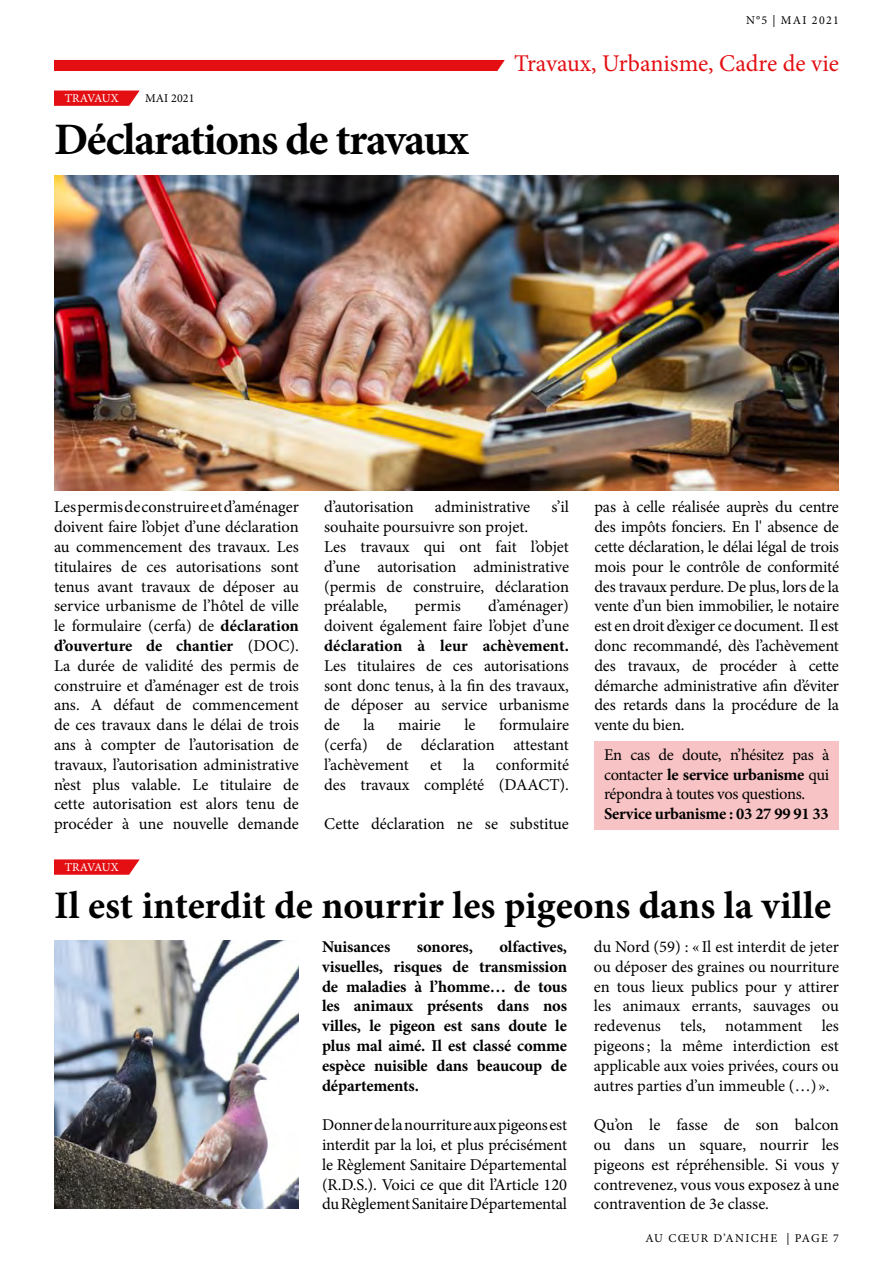
<style>
.page{position:relative;width:893px;height:1263px;background:#fff}
.page>*{position:absolute;margin:0;border:0;box-sizing:border-box;transform-origin:0 0}
.t1{font:700 45px "Minion Pro";letter-spacing:-.03em;color:#000}
.t2{font:700 39px "Minion Pro";color:#000}
.t3{font:24px "Minion Pro";color:#e30f13}
.t4{font:16.5px/19.8px "Minion Pro";letter-spacing:-.005em;color:#000;text-align:justify}
.t5{font:700 16.5px/19.8px "Minion Pro";letter-spacing:-.01em;color:#000;text-align:justify}
.t6{font:12px "Minion Pro";letter-spacing:.11em;color:#000}
.t7{font:12px "Minion Pro";letter-spacing:-.02em;color:#fff}
.s1{font-weight:700}
</style>
<div class="page">
<div style="left:594px;top:741px;width:245px;height:89px;background:#f8c3c4"></div>
<div style="left:54px;top:60px;width:451px;height:11px;background:#e30f13"></div>
<svg style="left:54px;top:91px;width:86px;height:15px"></svg>
<svg style="left:54px;top:859px;width:86px;height:16px"></svg>
<img style="left:54px;top:940px;width:245px;height:269px">
<img style="left:54px;top:175px;width:785px;height:315px">
<p class="t6" style="left:746px;top:12px;width:94px">N°5 | MAI 2021</p>
<p class="t7" style="left:65px;top:91px;width:55px">TRAVAUX</p>
<p class="t6" style="left:145px;top:90px;width:51px">MAI 2021</p>
<h1 class="t1" style="left:54px;top:108px;width:416px">Déclarations de travaux</h1>
<h3 class="t3" style="left:514px;top:47px;width:326px">Travaux, Urbanisme, Cadre de vie</h3>
<p class="t4" style="left:54px;top:497px;width:246px">Les permis de construire et d’aménager doivent faire l’objet d’une déclaration au commencement des travaux. Les titulaires de ces autorisations sont tenus avant travaux de déposer au service urbanisme de l’hôtel de ville le formulaire (cerfa) de <span class="s1">déclaration d’ouverture de chantier</span> (DOC).<br>La durée de validité des permis de construire et d’aménager est de trois ans. A défaut de commencement de ces travaux dans le délai de trois ans à compter de l’autorisation de travaux, l’autorisation administrative n’est plus valable. Le titulaire de cette autorisation est alors tenu de procéder à une nouvelle demande</p>
<p class="t7" style="left:65px;top:859px;width:55px">TRAVAUX</p>
<p class="t4" style="left:324px;top:497px;width:91px">d’autorisation</p>
<p class="t4" style="left:435px;top:497px;width:97px">administrative</p>
<p class="t4" style="left:551px;top:497px;width:19px">s’il</p>
<p class="t4" style="left:324px;top:517px;width:246px;text-align:left">souhaite poursuivre son projet.<br>Les travaux qui ont fait l’objet d’une autorisation administrative (permis de construire, déclaration préalable,</p>
<p class="t4" style="left:324px;top:596px;width:246px;text-align:right">d’aménager)<br>doivent également faire l’objet d’une</p>
<p class="t5" style="left:324px;top:636px;width:246px">déclaration à leur achèvement.</p>
<p class="t4" style="left:324px;top:656px;width:246px">Les titulaires de ces autorisations sont donc tenus, à la fin des travaux, de déposer au service urbanisme de</p>
<p class="t4" style="left:415px;top:596px;width:47px">permis</p>
<p class="t4" style="left:324px;top:715px;width:246px;text-indent:175px">formulaire (cerfa) de déclaration attestant l’achèvement</p>
<p class="t4" style="left:363px;top:715px;width:13px">la</p>
<p class="t4" style="left:398px;top:715px;width:44px">mairie</p>
<p class="t4" style="left:464px;top:715px;width:13px">le</p>
<p class="t4" style="left:324px;top:755px;width:246px;text-align:right">conformité<br>des travaux complété (DAACT).</p>
<p class="t4" style="left:324px;top:814px;width:246px">Cette déclaration ne se substitue</p>
<p class="t4" style="left:430px;top:755px;width:14px">et</p>
<p class="t4" style="left:463px;top:755px;width:13px">la</p>
<p class="t4" style="left:594px;top:497px;width:246px">pas à celle réalisée auprès du centre des impôts fonciers. En l' absence de cette déclaration, le délai légal de trois mois pour le contrôle de conformité des travaux perdure. De plus, lors de la vente d’un bien immobilier, le notaire est en droit d’exiger ce document. Il est donc recommandé, dès l’achèvement des travaux, de procéder à cette démarche administrative afin d’éviter des retards dans la procédure de la vente du bien.</p>
<p class="t4" style="left:604px;top:745px;width:227px">En cas de doute, n’hésitez pas à contacter <span class="s1">le service urbanisme</span> qui répondra à toutes vos questions.</p>
<p class="t5" style="left:604px;top:804px;width:226px">Service urbanisme : 03 27 99 91 33</p>
<h2 class="t2" style="left:54px;top:878px;width:779px">Il est interdit de nourrir les pigeons dans la ville</h2>
<p class="t5" style="left:322px;top:937px;width:247px;text-indent:178px">olfactives, visuelles, risques de transmission de maladies à l’homme… de tous les animaux présents dans nos villes, le pigeon est sans doute le plus mal aimé. Il est classé comme espèce nuisible dans beaucoup de départements.</p>
<p class="t4" style="left:322px;top:1115px;width:247px">Donner de la nourriture aux pigeons est interdit par la loi, et plus précisément le Règlement Sanitaire Départemental (R.D.S.). Voici ce que dit l’Article 120 du Règlement Sanitaire Départemental</p>
<p class="t5" style="left:322px;top:937px;width:70px">Nuisances</p>
<p class="t5" style="left:417px;top:937px;width:57px">sonores,</p>
<p class="t4" style="left:594px;top:937px;width:247px">du Nord (59) : « Il est interdit de jeter ou déposer des graines ou nourriture en tous lieux publics pour y attirer les animaux errants, sauvages ou redevenus tels, notamment les pigeons; la même interdiction est applicable aux voies privées, cours ou autres parties d’un immeuble (…) ».</p>
<p class="t4" style="left:594px;top:1115px;width:247px">Qu’on le fasse de son balcon ou dans un square, nourrir les pigeons est répréhensible. Si vous y contrevenez, vous vous exposez à une contravention de 3e classe.</p>
<p class="t6" style="left:645px;top:1230px;width:195px">AU CŒUR D’ANICHE | PAGE 7</p>
</div>
